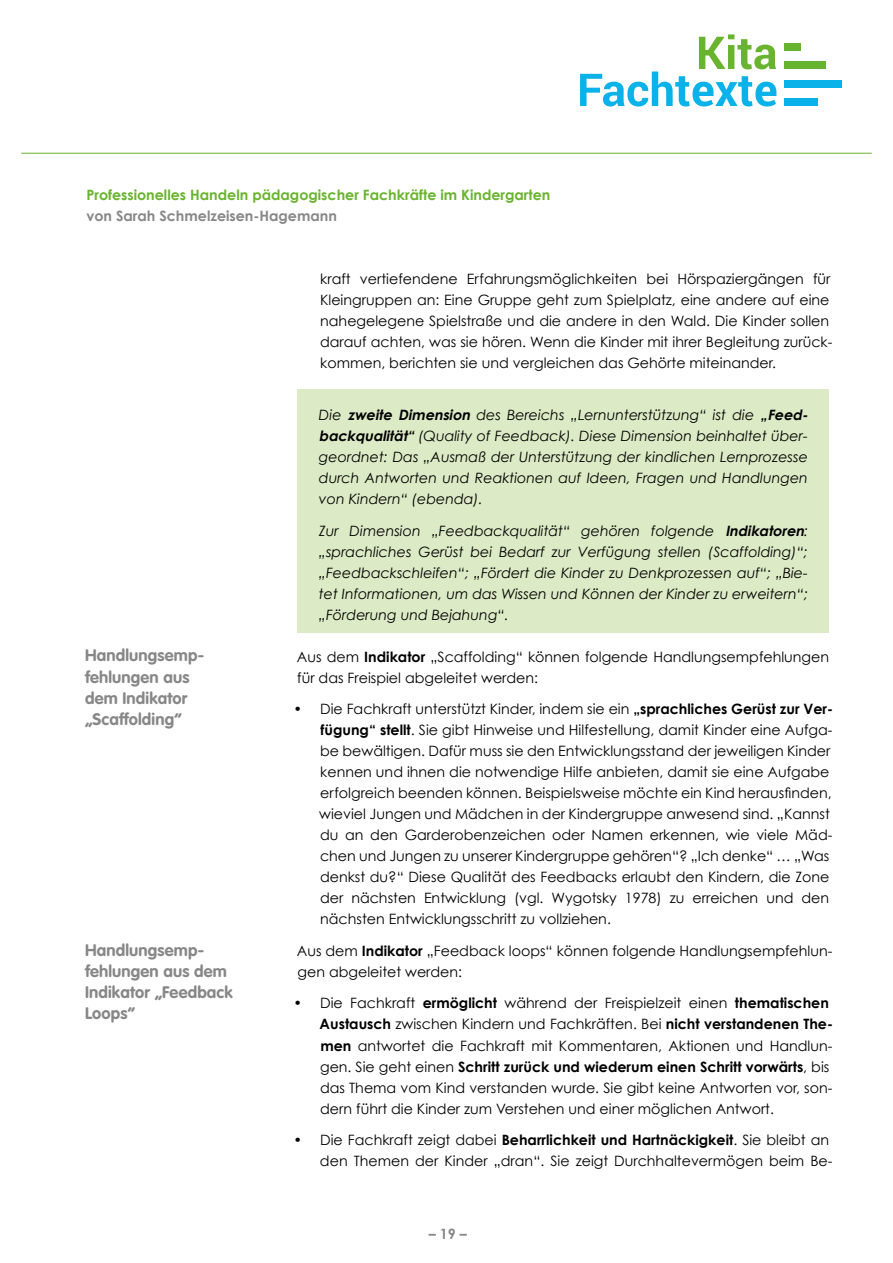
<style>
.page{position:relative;width:893px;height:1263px;background:#fff}
.page>*{position:absolute;margin:0;border:0;box-sizing:border-box;transform-origin:0 0}
.t1{font:700 16.5px/21px "VAG Rounded";letter-spacing:.01em;color:#878787}
.t2{font:14.25px/21px "Century Gothic";color:#000}
.t3{font:italic 14.25px/21px "Century Gothic";color:#000}
.t4{font:700 14.25px "Century Gothic";color:#69b42e}
.t5{font:700 14.25px "Century Gothic";color:#878787}
.s1{font-weight:700}
</style>
<div class="page">
<hr style="left:21px;top:153px;width:851px;height:1px;background:#69b42e">
<svg style="left:580px;top:34px;width:196px;height:72px"></svg>
<div style="left:784px;top:61px;width:42px;height:8px;background:#68b42e"></div>
<div style="left:784px;top:43px;width:17px;height:8px;background:#68b42e"></div>
<div style="left:784px;top:80px;width:58px;height:8px;background:#09b3e9"></div>
<div style="left:784px;top:98px;width:33px;height:8px;background:#09b3e9"></div>
<div style="left:298px;top:389px;width:531px;height:244px;background:#dceac5"></div>
<p class="t4" style="left:86px;top:186px;width:465px">Professionelles Handeln pädagogischer Fachkräfte im Kindergarten</p>
<p class="t5" style="left:86px;top:207px;width:252px">von Sarah Schmelzeisen-Hagemann</p>
<p class="t2" style="left:320px;top:268px;width:514px">kraft vertiefendene Erfahrungsmöglichkeiten bei Hörspaziergängen für Kleingruppen an: Eine Gruppe geht zum Spielplatz, eine andere auf eine nahegelegene Spielstraße und die andere in den Wald. Die Kinder sollen darauf achten, was sie hören. Wenn die Kinder mit ihrer Begleitung zurück&shy;kommen, berichten sie und vergleichen das Gehörte miteinander.</p>
<p class="t1" style="left:85px;top:646px;width:121px">Handlungsemp&shy;fehlungen aus dem Indikator „Scaffolding“</p>
<p class="t1" style="left:85px;top:940px;width:149px">Handlungsemp&shy;fehlungen aus dem<br>Indikator „Feedback<br>Loops“</p>
<p class="t3" style="left:319px;top:404px;width:494px">Die <span class="s1">zweite Dimension</span> des Bereichs „Lernunterstützung“ ist die <span class="s1">„Feed&shy;backqualität“</span> (Quality of Feedback). Diese Dimension beinhaltet über&shy;geordnet: Das „Ausmaß der Unterstützung der kindlichen Lernprozesse durch Antworten und Reaktionen auf Ideen, Fragen und Handlungen von Kindern“ (ebenda).</p>
<p class="t3" style="left:319px;top:520px;width:491px;text-align:justify">Zur Dimension „Feedbackqualität“ gehören folgende <span class="s1">Indikatoren</span>: „sprachliches Gerüst bei Bedarf zur Verfügung stellen (Scaffolding)“; „Feedbackschleifen“; „Fördert die Kinder zu Denkprozessen auf“; „Bie&shy;tet Informationen, um das Wissen und Können der Kinder zu erweitern“; „Förderung und Bejahung“.</p>
<p class="t2" style="left:297px;top:646px;width:534px">Aus dem <span class="s1">Indikator</span> „Scaffolding“ können folgende Handlungsempfehlungen für das Freispiel abgeleitet werden:</p>
<p class="t2" style="left:319px;top:698px;width:515px;text-indent:-26px">• Die Fachkraft unterstützt Kinder, indem sie ein <span class="s1">„sprachliches Gerüst zur Ver&shy;fügung“ stellt</span>. Sie gibt Hinweise und Hilfestellung, damit Kinder eine Aufga&shy;be bewältigen. Dafür muss sie den Entwicklungsstand der jeweiligen Kinder kennen und ihnen die notwendige Hilfe anbieten, damit sie eine Aufgabe erfolgreich beenden können. Beispielsweise möchte ein Kind herausfinden, wieviel Jungen und Mädchen in der Kindergruppe anwesend sind. „Kannst du an den Garderobenzeichen oder Namen erkennen, wie viele Mäd&shy;chen und Jungen zu unserer Kindergruppe gehören“? „Ich denke“ … „Was denkst du?“ Diese Qualität des Feedbacks erlaubt den Kindern, die Zone der nächsten Entwicklung (vgl. Wygotsky 1978) zu erreichen und den nächsten Entwicklungsschritt zu vollziehen.</p>
<p class="t2" style="left:297px;top:940px;width:537px">Aus dem <span class="s1">Indikator</span> „Feedback loops“ können folgende Handlungsempfehlun&shy;gen abgeleitet werden:</p>
<p class="t2" style="left:320px;top:993px;width:515px;text-indent:-26px">• Die Fachkraft <span class="s1">ermöglicht</span> während der Freispielzeit einen <span class="s1">thematischen Austausch</span> zwischen Kindern und Fachkräften. Bei <span class="s1">nicht verstandenen The&shy;men</span> antwortet die Fachkraft mit Kommentaren, Aktionen und Handlun&shy;gen. Sie geht einen <span class="s1">Schritt zurück und wiederum einen Schritt vorwärts</span>, bis das Thema vom Kind verstanden wurde. Sie gibt keine Antworten vor, son&shy;dern führt die Kinder zum Verstehen und einer möglichen Antwort.</p>
<p class="t2" style="left:294px;top:1129px;width:540px;text-align:right">• Die Fachkraft zeigt dabei <span class="s1">Beharrlichkeit und Hartnäckigkeit</span>. Sie bleibt an den Themen der Kinder „dran“. Sie zeigt Durchhaltevermögen beim Be-</p>
<p class="t5" style="left:429px;top:1225px;width:40px">– 19 –</p>
</div>
